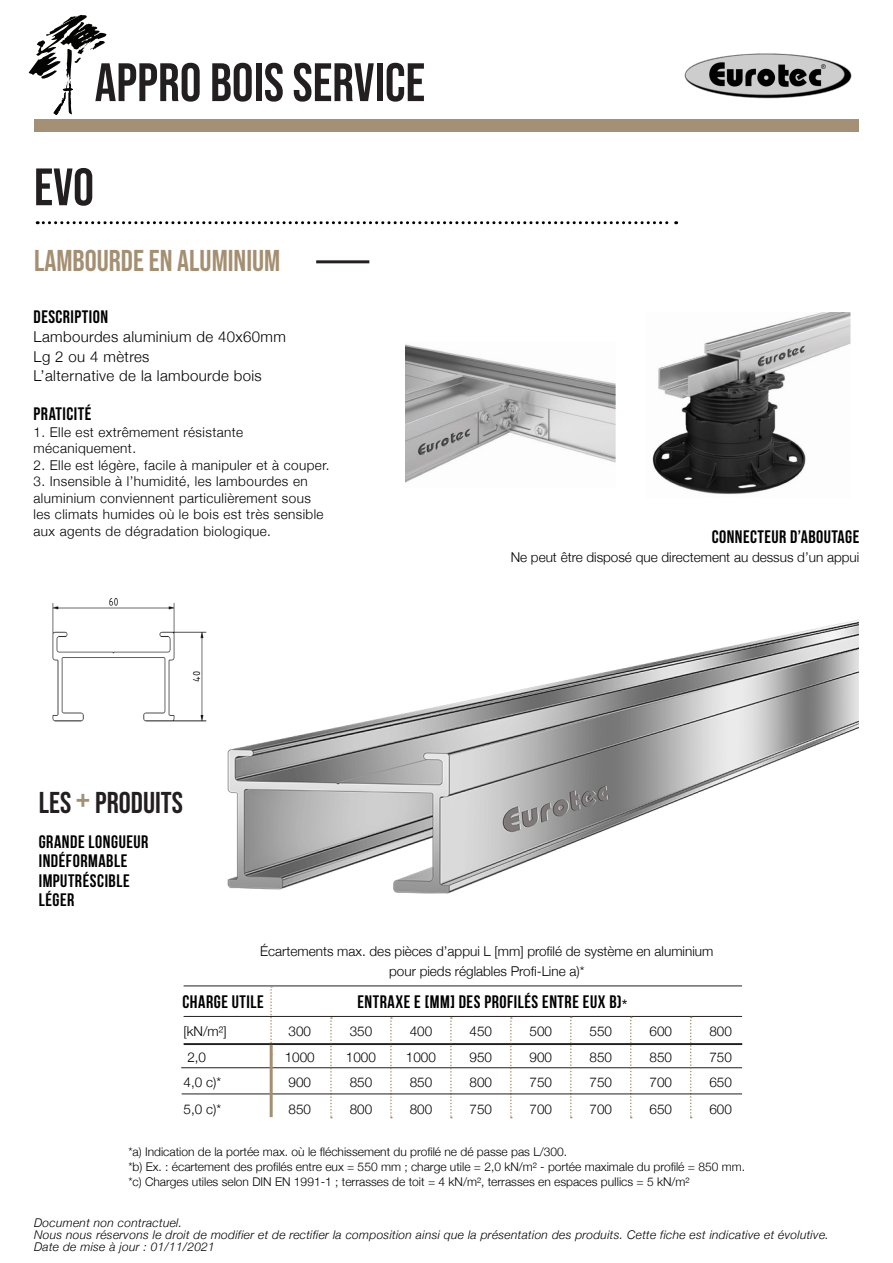
<style>
.page{position:relative;width:893px;height:1263px;background:#fff}
.page>*{position:absolute;margin:0;border:0;box-sizing:border-box;transform-origin:0 0}
.t1{font:54px "Bebas Neue";color:#231f20}
.t2{font:52.5px "Bebas Neue";color:#231f20}
.t3{font:30px "Bebas Neue";color:#a48f71}
.t4{font:30px "Bebas Neue";color:#231f20}
.Texte{font:700 18px "Bebas Neue";letter-spacing:.03em;color:#000001}
.Texte-2{font:18px "Bebas Neue";letter-spacing:.025em;color:#000001}
.Texte-3{font:300 15px "Helvetica Neue";letter-spacing:.025em;color:#000001}
.Texte-4{font:300 13.5px/16.5px "Helvetica Neue";letter-spacing:.03em;color:#000001}
.Texte-5{font:300 13.5px "Helvetica Neue";color:#000001}
.Texte-6{font:300 12px "Helvetica Neue";color:#000001}
.Texte-7{font:italic 300 12px "Helvetica Neue";letter-spacing:.025em;color:#000001}
.s1{font-size:36px;color:#a48f71}
.s2{font-weight:400;font-size:12px}
</style>
<div class="page">
<svg style="left:37px;top:221px;width:640px;height:3px"></svg>
<hr style="left:316px;top:260px;width:53px;height:3px;background:#231f20">
<img style="left:684px;top:53px;width:168px;height:46px">
<div style="left:34px;top:119px;width:825px;height:12px;background:#a49074"></div>
<svg style="left:29px;top:15px;width:78px;height:100px"></svg>
<img style="left:227px;top:619px;width:631px;height:275px">
<img style="left:52px;top:598px;width:155px;height:124px">
<hr style="left:184px;top:1016px;width:558px;height:1px;background:#231f20">
<hr style="left:184px;top:986px;width:558px;height:1px;background:#231f20">
<hr style="left:181px;top:1067px;width:561px;height:1px;background:#231f20">
<svg style="left:270px;top:986px;width:2px;height:57px"></svg>
<svg style="left:330px;top:1017px;width:2px;height:101px"></svg>
<svg style="left:390px;top:1017px;width:2px;height:101px"></svg>
<svg style="left:450px;top:1017px;width:2px;height:101px"></svg>
<svg style="left:510px;top:1017px;width:2px;height:101px"></svg>
<svg style="left:630px;top:1017px;width:2px;height:101px"></svg>
<svg style="left:690px;top:1017px;width:2px;height:101px"></svg>
<svg style="left:570px;top:1017px;width:2px;height:101px"></svg>
<hr style="left:182px;top:1094px;width:560px;height:1px;background:#231f20">
<hr style="left:184px;top:1043px;width:558px;height:2px;background:#231f20">
<hr style="left:270px;top:1045px;width:3px;height:72px;background:#a48f71">
<img style="left:406px;top:344px;width:210px;height:138px">
<img style="left:652px;top:313px;width:199px;height:181px">
<p class="t1" style="left:95px;top:52px;width:332px">APPRO BOIS SERVICE</p>
<p class="t2" style="left:34px;top:157px;width:62px">EVO</p>
<p class="t3" style="left:34px;top:244px;width:248px">LAMBOURDE EN ALUMINIUM</p>
<p class="Texte-2" style="left:34px;top:306px;width:76px">DESCRIPTION</p>
<p class="Texte-3" style="left:34px;top:325px;width:254px">Lambourdes aluminium de 40x60mm</p>
<p class="Texte-3" style="left:34px;top:344px;width:117px">Lg 2 ou 4 mètres</p>
<p class="Texte-3" style="left:34px;top:364px;width:230px">L’alternative de la lambourde bois</p>
<p class="Texte-2" style="left:34px;top:404px;width:59px">PRATICITÉ</p>
<p class="Texte-4" style="left:34px;top:423px;width:211px">1. Elle est extrêmement résistante mécaniquement.</p>
<p class="Texte-4" style="left:34px;top:456px;width:297px">2. Elle est légère, facile à manipuler et à couper.</p>
<p class="Texte-4" style="left:34px;top:472px;width:292px">3. Insensible à l’humidité, les lambourdes en aluminium conviennent particulièrement sous les climats humides où le bois est très sensible aux agents de dégradation biologique.</p>
<p class="t4" style="left:39px;top:785px;width:146px">LES <span class="s1">+</span> PRODUITS</p>
<p class="Texte" style="left:39px;top:831px;width:111px">GRANDE LONGUEUR</p>
<p class="Texte" style="left:39px;top:851px;width:90px">INDÉFORMABLE</p>
<p class="Texte" style="left:39px;top:870px;width:92px">IMPUTRÉSCIBLE</p>
<p class="Texte" style="left:39px;top:890px;width:37px">LÉGER</p>
<p class="Texte-2" style="left:712px;top:527px;width:149px">CONNECTEUR D’ABOUTAGE</p>
<p class="Texte-5" style="left:511px;top:546px;width:350px">Ne peut être disposé que directement au dessus d’un appui</p>
<p class="Texte-5" style="left:260px;top:940px;width:455px">Écartements max. des pièces d’appui L [mm] profilé de système en aluminium</p>
<p class="Texte-5" style="left:389px;top:960px;width:197px">pour pieds réglables Profi-Line a)*</p>
<p class="Texte" style="left:182px;top:992px;width:83px">CHARGE UTILE</p>
<p class="Texte" style="left:357px;top:992px;width:271px">ENTRAXE E [MM] DES PROFILÉS ENTRE EUX B)<span class="s2">*</span></p>
<p class="Texte-4" style="left:184px;top:1022px;width:44px">[kN/m²]</p>
<p class="Texte-4" style="left:187px;top:1048px;width:20px">2,0</p>
<p class="Texte-4" style="left:184px;top:1073px;width:39px">4,0 c)*</p>
<p class="Texte-4" style="left:184px;top:1099px;width:39px">5,0 c)*</p>
<p class="Texte-4" style="left:289px;top:1022px;width:24px">300</p>
<p class="Texte-4" style="left:350px;top:1022px;width:24px">350</p>
<p class="Texte-4" style="left:410px;top:1022px;width:24px">400</p>
<p class="Texte-4" style="left:470px;top:1022px;width:24px">450</p>
<p class="Texte-4" style="left:530px;top:1022px;width:24px">500</p>
<p class="Texte-4" style="left:590px;top:1022px;width:24px">550</p>
<p class="Texte-4" style="left:649px;top:1022px;width:24px">600</p>
<p class="Texte-4" style="left:709px;top:1022px;width:24px">800</p>
<p class="Texte-4" style="left:346px;top:1048px;width:32px">1000</p>
<p class="Texte-4" style="left:406px;top:1048px;width:32px">1000</p>
<p class="Texte-4" style="left:470px;top:1048px;width:24px">950</p>
<p class="Texte-4" style="left:530px;top:1048px;width:24px">900</p>
<p class="Texte-4" style="left:590px;top:1048px;width:24px">850</p>
<p class="Texte-4" style="left:649px;top:1048px;width:24px">850</p>
<p class="Texte-4" style="left:709px;top:1048px;width:24px">750</p>
<p class="Texte-4" style="left:350px;top:1073px;width:24px">850</p>
<p class="Texte-4" style="left:410px;top:1073px;width:24px">850</p>
<p class="Texte-4" style="left:470px;top:1073px;width:24px">800</p>
<p class="Texte-4" style="left:530px;top:1073px;width:24px">750</p>
<p class="Texte-4" style="left:590px;top:1073px;width:24px">750</p>
<p class="Texte-4" style="left:649px;top:1073px;width:24px">700</p>
<p class="Texte-4" style="left:709px;top:1073px;width:24px">650</p>
<p class="Texte-4" style="left:350px;top:1099px;width:24px">800</p>
<p class="Texte-4" style="left:410px;top:1099px;width:24px">800</p>
<p class="Texte-4" style="left:470px;top:1099px;width:24px">750</p>
<p class="Texte-4" style="left:530px;top:1099px;width:24px">700</p>
<p class="Texte-4" style="left:590px;top:1099px;width:24px">700</p>
<p class="Texte-4" style="left:649px;top:1099px;width:24px">650</p>
<p class="Texte-4" style="left:709px;top:1099px;width:24px">600</p>
<p class="Texte-4" style="left:285px;top:1048px;width:32px">1000</p>
<p class="Texte-4" style="left:289px;top:1073px;width:24px">900</p>
<p class="Texte-4" style="left:289px;top:1099px;width:24px">850</p>
<p class="Texte-6" style="left:128px;top:1141px;width:440px">*a) Indication de la portée max. où le fléchissement du profilé ne dé passe pas L/300.</p>
<p class="Texte-6" style="left:128px;top:1156px;width:618px">*b) Ex. : écartement des profilés entre eux = 550 mm ; charge utile = 2,0 kN/m² - portée maximale du profilé = 850 mm.</p>
<p class="Texte-6" style="left:128px;top:1171px;width:563px">*c) Charges utiles selon DIN EN 1991-1 ; terrasses de toit = 4 kN/m², terrasses en espaces puIlics = 5 kN/m²</p>
<p class="Texte-7" style="left:34px;top:1213px;width:150px">Document non contractuel.</p>
<p class="Texte-7" style="left:34px;top:1225px;width:796px">Nous nous réservons le droit de modifier et de rectifier la composition ainsi que la présentation des produits. Cette fiche est indicative et évolutive.</p>
<p class="Texte-7" style="left:34px;top:1237px;width:182px">Date de mise à jour : 01/11/2021</p>
</div>
